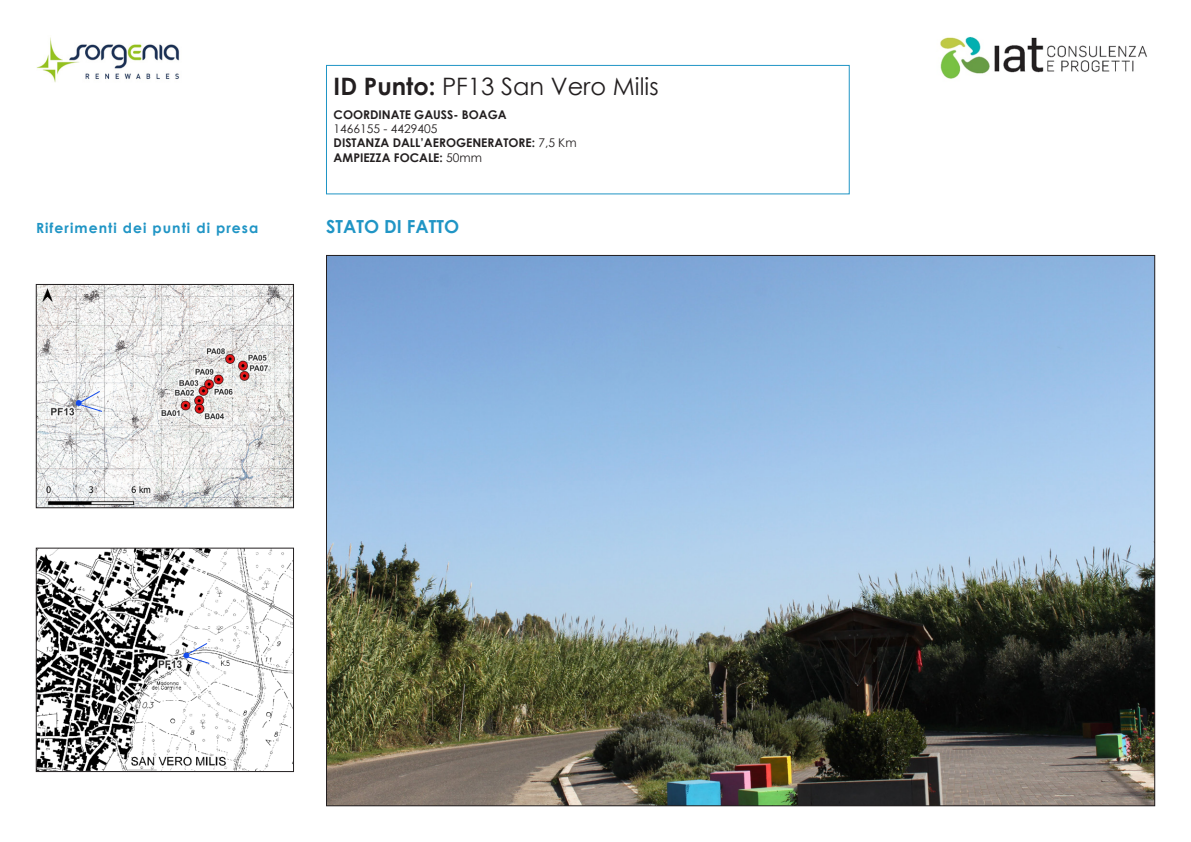
<style>
.page{position:relative;width:1191px;height:842px;background:#fff}
.page>*{position:absolute;margin:0;border:0;box-sizing:border-box;transform-origin:0 0}
.t1{font:24px "Century Gothic";color:#231f20}
.t2{font:700 18px "Century Gothic";color:#2095c5}
.t3{font:700 14px "Century Gothic";letter-spacing:.075em;color:#2095c5}
.t4{font:700 12px "Century Gothic";color:#231f20}
.t5{font:12px "Century Gothic";color:#231f20}
.s1{font-weight:700}
.s2{font-weight:400}
</style>
<div class="page">
<img style="left:940px;top:36px;width:207px;height:43px">
<img style="left:36px;top:37px;width:144px;height:45px">
<div style="left:326px;top:65px;width:523px;height:129px;border:1px solid #2095c5"></div>
<img style="left:328px;top:257px;width:825px;height:547px">
<img style="left:38px;top:550px;width:254px;height:220px">
<div style="left:36px;top:548px;width:258px;height:224px;border:1px solid #231f20"></div>
<img style="left:38px;top:286px;width:254px;height:220px">
<div style="left:36px;top:284px;width:258px;height:224px;border:1px solid #231f20"></div>
<svg style="left:79px;top:390px;width:24px;height:23px"></svg>
<svg style="left:186px;top:642px;width:24px;height:23px"></svg>
<p class="t1" style="left:334px;top:69px;width:326px"><span class="s1">ID Punto:</span> PF13 San Vero Milis</p>
<p class="t4" style="left:334px;top:105px;width:175px">COORDINATE GAUSS- BOAGA</p>
<p class="t5" style="left:334px;top:120px;width:105px">1466155 - 4429405</p>
<p class="t4" style="left:334px;top:134px;width:244px">DISTANZA DALL’AEROGENERATORE: <span class="s2">7,5 Km</span></p>
<p class="t4" style="left:334px;top:148px;width:150px">AMPIEZZA FOCALE: <span class="s2">50mm</span></p>
<p class="t3" style="left:36px;top:217px;width:224px">Riferimenti dei punti di presa</p>
<p class="t2" style="left:326px;top:213px;width:134px">STATO DI FATTO</p>
</div>
